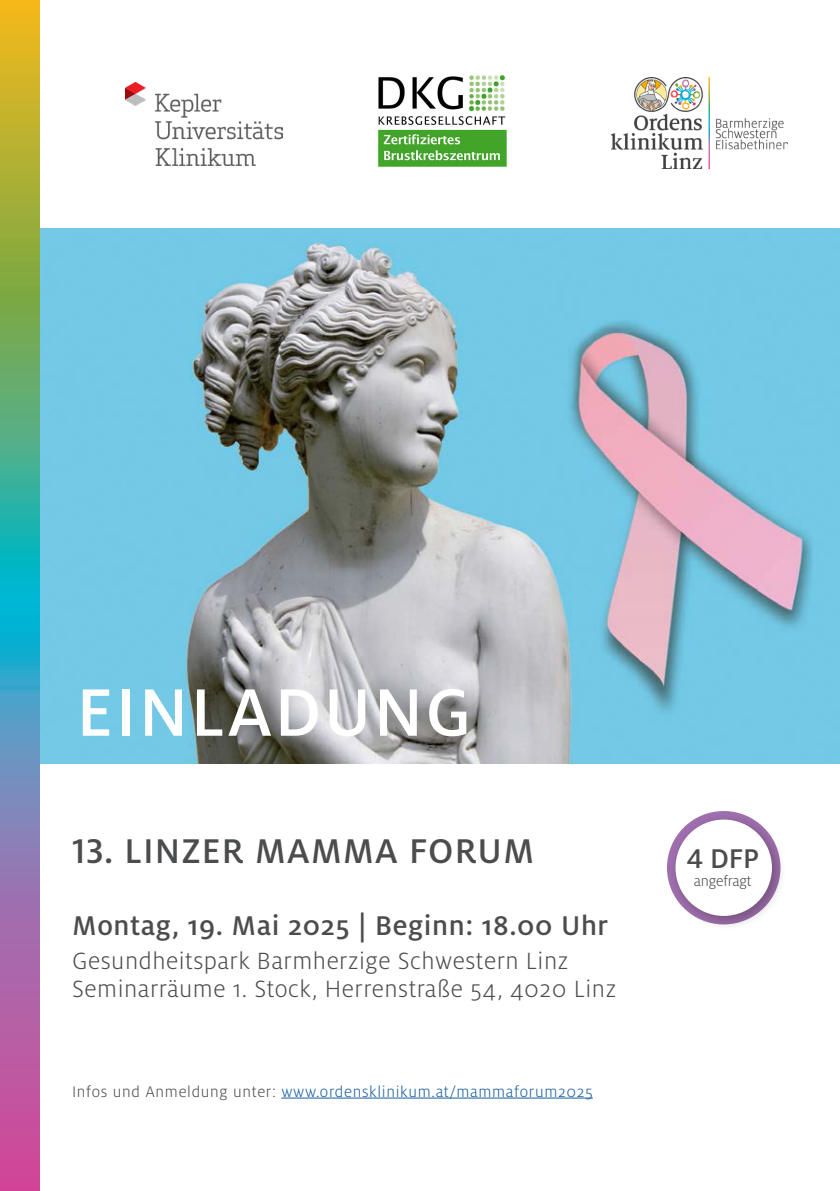
<style>
.page{position:relative;width:840px;height:1191px;background:#fff}
.page>*{position:absolute;margin:0;border:0;box-sizing:border-box;transform-origin:0 0}
.t1{font:500 74.2px "Milo OT";letter-spacing:.03em;color:#fff}
.t2{font:500 38px "Milo OT";letter-spacing:.025em;color:#4b4c4d}
.t3{font:500 30px "Milo OT";letter-spacing:.02em;color:#4b4c4d}
.t4{font:300 26px "Milo OT";letter-spacing:.02em;color:#4b4c4d}
.t5{font:300 17px "Milo OT";letter-spacing:.04em;color:#175d9e}
.t6{font:300 16px "Milo OT";letter-spacing:-.01em;color:#4b4c4d}
.s1{color:#4b4c4d}
</style>
<div class="page">
<hr style="left:281px;top:1097px;width:311px;height:1px;background:#175d9e">
<img style="left:40px;top:228px;width:799px;height:535px">
<img style="left:126px;top:82px;width:157px;height:83px">
<svg style="left:0;top:0;width:40px;height:1191px;background:#829488"></svg>
<img style="left:611px;top:77px;width:176px;height:91px">
<div style="left:667px;top:812px;width:118px;height:118px;background:#231f20;opacity:.35"></div>
<div style="left:675px;top:819px;width:96px;height:97px;background:#fff;border-radius:50%"></div>
<img style="left:378px;top:75px;width:129px;height:92px">
<p class="t1" style="left:76px;top:671px;width:396px">EINLADUNG</p>
<p class="t2" style="left:72px;top:829px;width:463px">13. LINZER MAMMA FORUM</p>
<p class="t3" style="left:72px;top:908px;width:537px">Montag, 19. Mai 2025 | Beginn: 18.00 Uhr</p>
<p class="t4" style="left:72px;top:946px;width:497px">Gesundheitspark Barmherzige Schwestern Linz</p>
<p class="t4" style="left:72px;top:974px;width:545px">Seminarräume 1. Stock, Herrenstraße 54, 4020 Linz</p>
<p class="t5" style="left:72px;top:1082px;width:522px"><span class="s1">Infos und Anmeldung unter:</span> www.ordensklinikum.at/mammaforum2025</p>
<p class="t3" style="left:686px;top:841px;width:74px">4 DFP</p>
<p class="t6" style="left:693px;top:872px;width:59px">angefragt</p>
</div>
